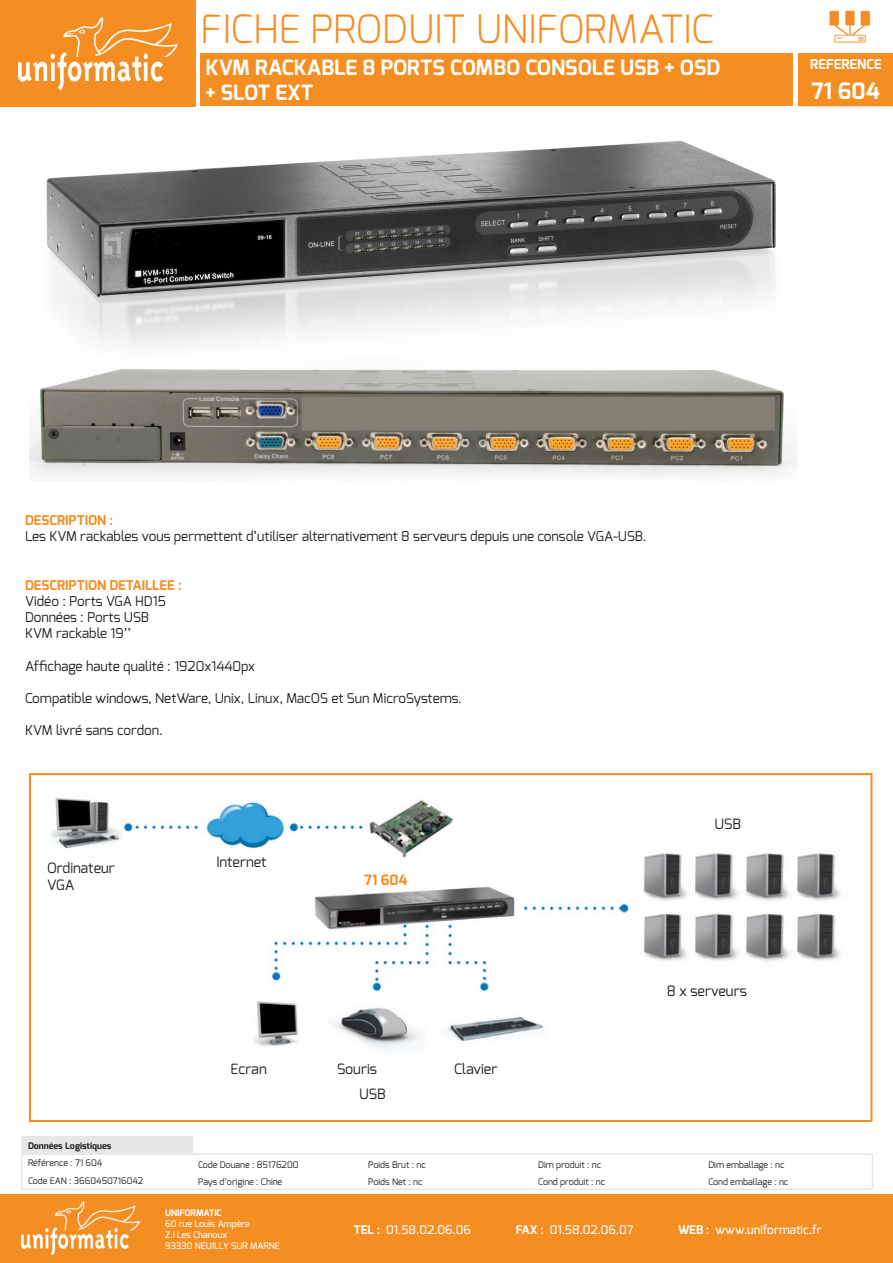
<style>
.page{position:relative;width:893px;height:1263px;background:#fff}
.page>*{position:absolute;margin:0;border:0;box-sizing:border-box;transform-origin:0 0}
.t1{font:300 39px "Exo";color:#f48e23}
.t2{font:700 22.5px "Exo";color:#fff}
.t3{font:700 21px "Exo";color:#fff}
.t4{font:14.25px "Exo";color:#231f20}
.t5{font:700 14.25px "Exo";color:#f48e23}
.t6{font:13.5px "Exo";color:#231f20}
.t7{font:700 13.5px "Exo";color:#f48e23}
.t8{font:700 13.5px "Exo";color:#fff}
.t9{font:500 12px "Exo";color:#fff}
.t10{font:9px "Exo";color:#231f20}
.t11{font:500 9px "Exo";color:#fff}
.t12{font:700 9px "Exo";color:#231f20}
.t13{font:700 9px "Exo";color:#fff}
.s1{font-weight:700}
</style>
<div class="page">
<div style="left:0;top:1195px;width:893px;height:68px;background:#f48e23"></div>
<img style="left:21px;top:1201px;width:118px;height:53px">
<div style="left:0;top:0;width:196px;height:106px;background:#f48e23"></div>
<img style="left:18px;top:17px;width:160px;height:73px">
<img style="left:829px;top:10px;width:42px;height:33px">
<div style="left:798px;top:54px;width:95px;height:52px;background:#f48e23"></div>
<div style="left:200px;top:54px;width:593px;height:52px;background:#f48e23"></div>
<hr style="left:21px;top:1188px;width:171px;height:2px;background:#e6e7e9">
<hr style="left:192px;top:1188px;width:170px;height:2px;background:#e6e7e9">
<hr style="left:362px;top:1188px;width:170px;height:2px;background:#e6e7e9">
<hr style="left:532px;top:1188px;width:170px;height:2px;background:#e6e7e9">
<hr style="left:702px;top:1188px;width:171px;height:2px;background:#e6e7e9">
<hr style="left:21px;top:1136px;width:172px;height:1px;background:#e6e7e9">
<svg style="left:21px;top:1137px;width:852px;height:52px"></svg>
<hr style="left:21px;top:1153px;width:171px;height:2px;background:#e6e7e9">
<img style="left:51px;top:797px;width:790px;height:255px">
<div style="left:29px;top:773px;width:843px;height:349px;border:2px solid #f48e23"></div>
<div style="left:47px;top:858px;width:78px;height:53px;background:#fff"></div>
<div style="left:217px;top:852px;width:78px;height:21px;background:#fff"></div>
<div style="left:364px;top:870px;width:79px;height:15px;background:#fff"></div>
<div style="left:454px;top:795px;width:78px;height:71px;background:#fff"></div>
<div style="left:667px;top:982px;width:143px;height:18px;background:#fff"></div>
<img style="left:46px;top:141px;width:730px;height:206px">
<img style="left:29px;top:369px;width:767px;height:110px">
<div style="left:302px;top:397px;width:473px;height:33px;background:#837f73"></div>
<div style="left:714px;top:815px;width:143px;height:18px;background:#fff"></div>
<p class="t1" style="left:200px;top:3px;width:515px">FICHE PRODUIT UNIFORMATIC</p>
<p class="t3" style="left:206px;top:54px;width:516px">KVM RACKABLE 8 PORTS COMBO CONSOLE USB + OSD</p>
<p class="t3" style="left:206px;top:79px;width:109px">+ SLOT EXT</p>
<p class="t8" style="left:810px;top:56px;width:73px">REFERENCE</p>
<p class="t2" style="left:811px;top:77px;width:70px">71 604</p>
<p class="t7" style="left:25px;top:511px;width:90px">DESCRIPTION :</p>
<p class="t6" style="left:25px;top:527px;width:623px">Les KVM rackables vous permettent d’utiliser alternativement 8 serveurs depuis une console VGA-USB.</p>
<p class="t7" style="left:25px;top:576px;width:158px">DESCRIPTION DETAILLEE :</p>
<p class="t6" style="left:25px;top:592px;width:142px">Vidéo : Ports VGA HD15</p>
<p class="t6" style="left:25px;top:608px;width:125px">Données : Ports USB</p>
<p class="t6" style="left:25px;top:625px;width:108px">KVM rackable 19’’</p>
<p class="t6" style="left:25px;top:657px;width:232px">Affichage haute qualité : 1920x1440px</p>
<p class="t6" style="left:25px;top:689px;width:438px">Compatible windows, NetWare, Unix, Linux, MacOS et Sun MicroSystems.</p>
<p class="t6" style="left:25px;top:722px;width:139px">KVM livré sans cordon.</p>
<p class="t4" style="left:47px;top:858px;width:69px">Ordinateur</p>
<p class="t4" style="left:47px;top:875px;width:29px">VGA</p>
<p class="t4" style="left:217px;top:852px;width:52px">Internet</p>
<p class="t5" style="left:364px;top:870px;width:45px">71 604</p>
<p class="t4" style="left:714px;top:815px;width:28px">USB</p>
<p class="t4" style="left:230px;top:1059px;width:38px">Ecran</p>
<p class="t4" style="left:337px;top:1059px;width:42px">Souris</p>
<p class="t4" style="left:454px;top:1059px;width:45px">Clavier</p>
<p class="t4" style="left:359px;top:1084px;width:28px">USB</p>
<p class="t4" style="left:667px;top:982px;width:82px">8 x serveurs</p>
<p class="t12" style="left:28px;top:1140px;width:85px">Données Logistiques</p>
<p class="t10" style="left:28px;top:1157px;width:76px">Référence : 71 604</p>
<p class="t10" style="left:198px;top:1158px;width:102px">Code Douane : 85176200</p>
<p class="t10" style="left:368px;top:1158px;width:59px">Poids Brut : nc</p>
<p class="t10" style="left:538px;top:1158px;width:64px">Dim produit : nc</p>
<p class="t10" style="left:708px;top:1158px;width:78px">Dim emballage : nc</p>
<p class="t10" style="left:28px;top:1175px;width:117px">Code EAN : 3660450716042</p>
<p class="t10" style="left:198px;top:1176px;width:86px">Pays d’origine : Chine</p>
<p class="t10" style="left:368px;top:1176px;width:56px">Poids Net : nc</p>
<p class="t10" style="left:538px;top:1176px;width:68px">Cond produit : nc</p>
<p class="t10" style="left:708px;top:1176px;width:82px">Cond emballage : nc</p>
<p class="t9" style="left:354px;top:1222px;width:119px"><span class="s1">TEL :</span> 01.58.02.06.06</p>
<p class="t9" style="left:516px;top:1222px;width:119px"><span class="s1">FAX :</span> 01.58.02.06.07</p>
<p class="t9" style="left:678px;top:1222px;width:145px"><span class="s1">WEB :</span> www.uniformatic.fr</p>
<p class="t13" style="left:165px;top:1207px;width:58px">UNIFORMATIC</p>
<p class="t11" style="left:165px;top:1218px;width:86px">60 rue Louis Ampère</p>
<p class="t11" style="left:165px;top:1229px;width:64px">Z.I Les Chanoux</p>
<p class="t11" style="left:165px;top:1239px;width:116px">93330 NEUILLY SUR MARNE</p>
</div>
